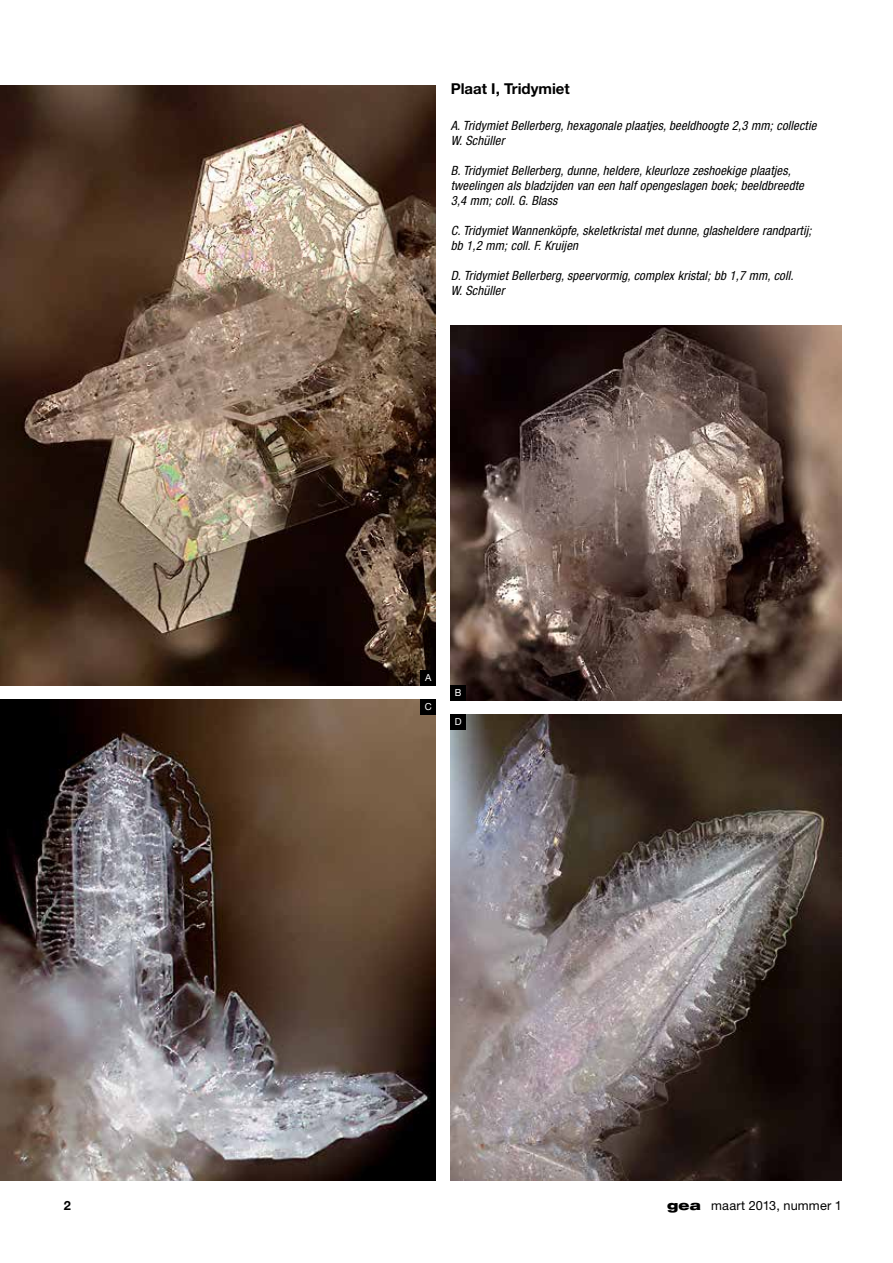
<style>
.page{position:relative;width:893px;height:1263px;background:#fff}
.page>*{position:absolute;margin:0;border:0;box-sizing:border-box;transform-origin:0 0}
.t1{font:700 15px "Helvetica Neue";color:#000}
.t2{font:italic condensed 12.75px/15px "Helvetica Neue";letter-spacing:.01em;color:#000}
.t3{font:12.75px "Helvetica Neue";letter-spacing:.01em;color:#000}
.t4{font:700 12.75px "Helvetica Neue";color:#000}
.t5{font:9.75px "Helvetica Neue";color:#fff}
.s1{font-weight:900;font-stretch:expanded}
</style>
<div class="page">
<img style="left:0;top:85px;width:436px;height:600px">
<img style="left:451px;top:325px;width:391px;height:375px">
<img style="left:0;top:699px;width:436px;height:481px">
<img style="left:451px;top:714px;width:391px;height:466px">
<div style="left:421px;top:670px;width:15px;height:15px;background:#000"></div>
<div style="left:451px;top:685px;width:15px;height:15px;background:#000"></div>
<div style="left:421px;top:699px;width:15px;height:15px;background:#000"></div>
<div style="left:451px;top:714px;width:15px;height:15px;background:#000"></div>
<p class="t1" style="left:451px;top:79px;width:121px">Plaat I, Tridymiet</p>
<p class="t2" style="left:451px;top:118px;width:367px">A. Tridymiet Bellerberg, hexagonale plaatjes, beeldhoogte 2,3 mm; collectie<br>W. Schüller</p>
<p class="t2" style="left:451px;top:163px;width:355px">B. Tridymiet Bellerberg, dunne, heldere, kleurloze zeshoekige plaatjes, tweelingen als bladzijden van een half opengeslagen boek; beeldbreedte<br>3,4 mm; coll. G. Blass</p>
<p class="t2" style="left:451px;top:223px;width:362px">C. Tridymiet Wannenköpfe, skeletkristal met dunne, glasheldere randpartij; bb 1,2 mm; coll. F. Kruijen</p>
<p class="t2" style="left:451px;top:268px;width:344px">D. Tridymiet Bellerberg, speervormig, complex kristal; bb 1,7 mm, coll.<br>W. Schüller</p>
<p class="t5" style="left:425px;top:672px;width:8px">A</p>
<p class="t5" style="left:425px;top:701px;width:9px">C</p>
<p class="t5" style="left:455px;top:687px;width:8px">B</p>
<p class="t5" style="left:455px;top:716px;width:8px">D</p>
<p class="t4" style="left:64px;top:1198px;width:9px">2</p>
<p class="t3" style="left:667px;top:1198px;width:176px"><span class="s1">gea</span> maart 2013, nummer 1</p>
</div>
